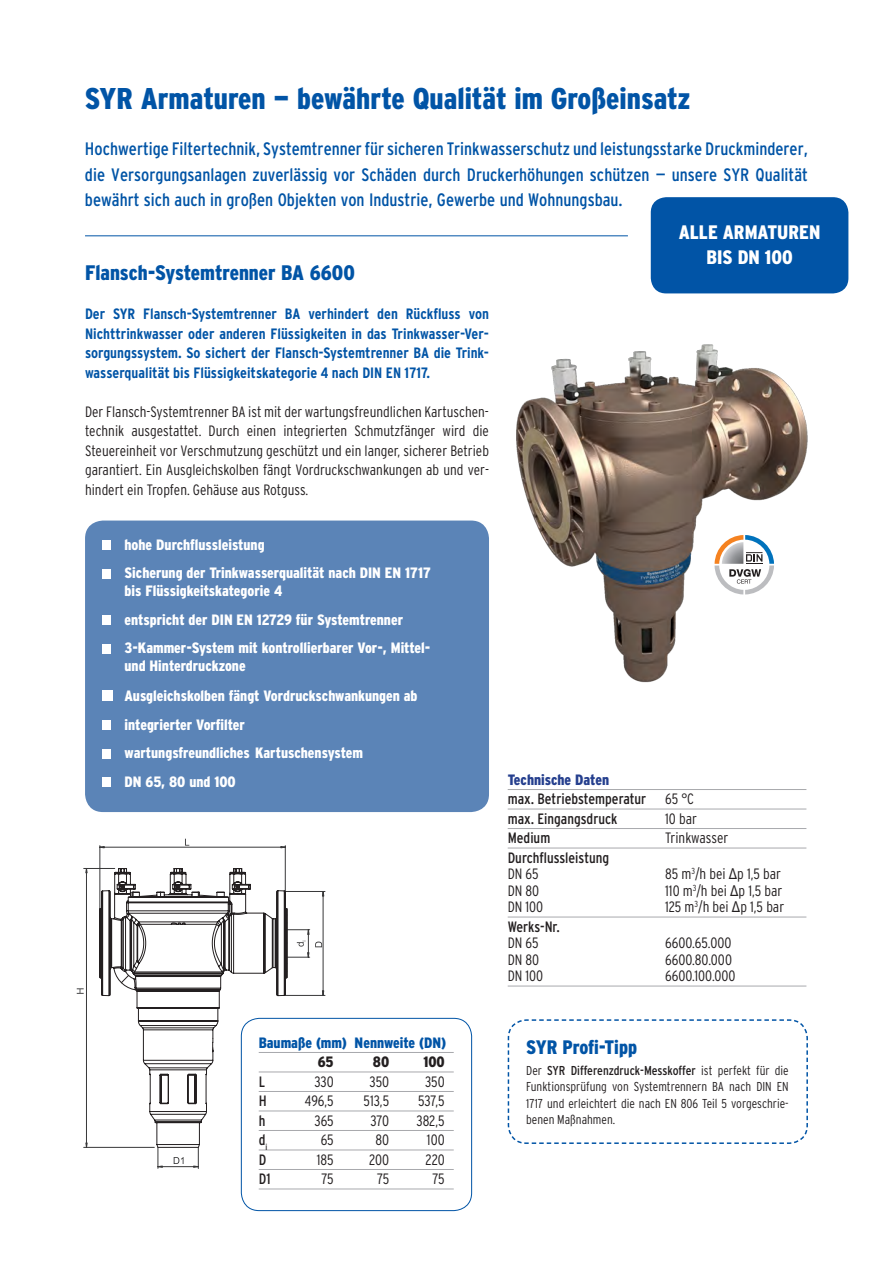
<style>
.page{position:relative;width:893px;height:1263px;background:#fff}
.page>*{position:absolute;margin:0;border:0;box-sizing:border-box;transform-origin:0 0}
.t1{font:900 condensed 30px "Interstate";color:#0154a6}
.t2{font:900 condensed 21px "Interstate";color:#0154a6}
.t3{font:900 condensed 19.5px "Interstate";color:#fff}
.t4{font:900 condensed 19.5px "Interstate";letter-spacing:-.005em;color:#0154a6}
.t5{font:condensed 18px/25.5px "Interstate";color:#0154a6;text-align:justify}
.Tabellenlinie_SYR{font:300 condensed 15px/19.5px "Interstate";color:#231f20;text-align:justify}
.t6{font:900 condensed 15px/18px "Interstate";color:#fff}
.t7{font:700 condensed 15px/19.5px "Interstate";color:#0154a6;text-align:justify}
.Tabellenlinie_SYR-2{font:condensed 15px/16.5px "Interstate";color:#231f20}
.t8{font:900 condensed 15px "Interstate";color:#0154a6}
.t9{font:900 condensed 15px "Interstate";color:#253f8e}
.t10{font:900 condensed 15px "Interstate";color:#231f20}
.t11{font:300 condensed 12.9px/16.5px "Interstate";color:#231f20;text-align:justify}
.s1{font-weight:300}
.s2{font-family:"Arial Narrow";font-weight:400;font-stretch:normal}
.s3{font-weight:400}
</style>
<div class="page">
<hr style="left:508px;top:789px;width:298px;height:1px;background:#a8a9ad">
<hr style="left:508px;top:809px;width:298px;height:1px;background:#a8a9ad">
<hr style="left:508px;top:828px;width:298px;height:1px;background:#a8a9ad">
<hr style="left:508px;top:848px;width:298px;height:1px;background:#a8a9ad">
<hr style="left:508px;top:917px;width:298px;height:1px;background:#a8a9ad">
<hr style="left:508px;top:986px;width:298px;height:1px;background:#a8a9ad">
<img style="left:516px;top:344px;width:292px;height:339px">
<div style="left:85px;top:520px;width:404px;height:292px;background:#5b84b7;border-radius:18px"></div>
<div style="left:102px;top:540px;width:9px;height:10px;background:#fff"></div>
<div style="left:102px;top:569px;width:9px;height:9px;background:#fff"></div>
<div style="left:102px;top:615px;width:9px;height:10px;background:#fff"></div>
<div style="left:102px;top:644px;width:9px;height:9px;background:#fff"></div>
<div style="left:102px;top:690px;width:11px;height:11px;background:#fff"></div>
<div style="left:102px;top:720px;width:9px;height:10px;background:#fff"></div>
<div style="left:102px;top:749px;width:9px;height:9px;background:#fff"></div>
<div style="left:102px;top:777px;width:9px;height:10px;background:#fff"></div>
<svg style="left:507px;top:1019px;width:301px;height:125px"></svg>
<svg style="left:714px;top:535px;width:60px;height:59px"></svg>
<hr style="left:259px;top:1052px;width:195px;height:1px;background:#a8a9ad">
<hr style="left:259px;top:1071px;width:195px;height:1px;background:#a8a9ad">
<hr style="left:259px;top:1091px;width:195px;height:1px;background:#a8a9ad">
<hr style="left:259px;top:1110px;width:195px;height:1px;background:#a8a9ad">
<hr style="left:259px;top:1130px;width:195px;height:1px;background:#a8a9ad">
<hr style="left:259px;top:1149px;width:195px;height:1px;background:#a8a9ad">
<hr style="left:259px;top:1169px;width:195px;height:1px;background:#a8a9ad">
<hr style="left:259px;top:1188px;width:195px;height:1px;background:#a8a9ad">
<div style="left:241px;top:1018px;width:231px;height:193px;border:1px solid #0154a6;border-radius:18px"></div>
<hr style="left:84px;top:868px;width:31px;height:1px;background:#383839">
<hr style="left:84px;top:1147px;width:70px;height:1px;background:#383839">
<hr style="left:86px;top:868px;width:1px;height:279px;background:#383839">
<hr style="left:284px;top:891px;width:41px;height:1px;background:#383839">
<hr style="left:284px;top:995px;width:41px;height:1px;background:#383839">
<hr style="left:100px;top:846px;width:1px;height:80px;background:#383839">
<hr style="left:285px;top:846px;width:1px;height:81px;background:#383839">
<hr style="left:100px;top:847px;width:185px;height:1px;background:#383839">
<svg style="left:185px;top:839px;width:4px;height:7px"></svg>
<svg style="left:77px;top:988px;width:7px;height:6px"></svg>
<svg style="left:85px;top:1142px;width:3px;height:6px"></svg>
<svg style="left:100px;top:868px;width:224px;height:300px"></svg>
<hr style="left:85px;top:235px;width:543px;height:1px;background:#0154a6">
<div style="left:649px;top:196px;width:201px;height:99px;background:#0154a6;border-radius:17px"></div>
<div style="left:648px;top:194px;width:203px;height:102px;border:3px solid #fff;border-radius:17px"></div>
<p class="t1" style="left:85px;top:82px;width:607px">SYR Armaturen — bewährte Qualität im Großeinsatz</p>
<p class="t5" style="left:85px;top:136px;width:724px">Hochwertige Filtertechnik, Systemtrenner für sicheren Trinkwasserschutz und leistungsstarke Druckminderer, die Versorgungsanlagen zuverlässig vor Schäden durch Druckerhöhungen schützen — unsere SYR Qualität bewährt sich auch in großen Objekten von Industrie, Gewerbe und Wohnungsbau.</p>
<p class="t2" style="left:85px;top:261px;width:271px">Flansch-Systemtrenner BA 6600</p>
<p class="t7" style="left:85px;top:304px;width:405px">Der SYR Flansch-Systemtrenner BA verhindert den Rückfluss von Nichttrinkwasser oder anderen Flüssigkeiten in das Trinkwasser-Ver&shy;sorgungssystem. So sichert der Flansch-Systemtrenner BA die Trink&shy;wasserqualität bis Flüssigkeitskategorie 4 nach DIN EN 1717.</p>
<p class="Tabellenlinie_SYR" style="left:85px;top:402px;width:405px">Der Flansch-Systemtrenner BA ist mit der wartungsfreundlichen Kartuschen&shy;technik ausgestattet. Durch einen integrierten Schmutzfänger wird die Steuereinheit vor Verschmutzung geschützt und ein langer, sicherer Betrieb garantiert. Ein Ausgleichskolben fängt Vordruckschwankungen ab und ver&shy;hindert ein Tropfen. Gehäuse aus Rotguss.</p>
<p class="t6" style="left:125px;top:535px;width:142px">hohe Durchflussleistung</p>
<p class="t6" style="left:125px;top:564px;width:308px">Sicherung der Trinkwasserqualität nach DIN EN 1717</p>
<p class="t6" style="left:125px;top:582px;width:159px">bis Flüssigkeitskategorie 4</p>
<p class="t6" style="left:125px;top:610px;width:280px">entspricht der DIN EN 12729 für Systemtrenner</p>
<p class="t6" style="left:125px;top:639px;width:307px">3-Kammer-System mit kontrollierbarer Vor-, Mittel&shy;und Hinterdruckzone</p>
<p class="t6" style="left:125px;top:687px;width:294px">Ausgleichskolben fängt Vordruckschwankungen ab</p>
<p class="t6" style="left:125px;top:715px;width:122px">integrierter Vorfilter</p>
<p class="t6" style="left:125px;top:744px;width:240px">wartungsfreundliches Kartuschensystem</p>
<p class="t6" style="left:125px;top:772px;width:113px">DN 65, 80 und 100</p>
<p class="t3" style="left:679px;top:221px;width:143px">ALLE ARMATUREN</p>
<p class="t3" style="left:706px;top:247px;width:88px">BIS DN 100</p>
<p class="t9" style="left:508px;top:771px;width:103px">Technische Daten</p>
<p class="Tabellenlinie_SYR-2" style="left:508px;top:791px;width:140px">max. Betriebstemperatur</p>
<p class="Tabellenlinie_SYR" style="left:665px;top:789px;width:30px">65 °C</p>
<p class="Tabellenlinie_SYR-2" style="left:508px;top:810px;width:111px">max. Eingangsdruck</p>
<p class="Tabellenlinie_SYR" style="left:665px;top:809px;width:33px">10 bar</p>
<p class="Tabellenlinie_SYR-2" style="left:508px;top:830px;width:44px">Medium</p>
<p class="Tabellenlinie_SYR" style="left:665px;top:828px;width:65px">Trinkwasser</p>
<p class="Tabellenlinie_SYR-2" style="left:508px;top:849px;width:103px">Durchflussleistung<br><span class="s1">DN 65</span></p>
<p class="Tabellenlinie_SYR" style="left:665px;top:864px;width:117px">85 m<sup>3</sup>/h bei <span class="s2">Δ</span>p 1,5 bar</p>
<p class="Tabellenlinie_SYR" style="left:508px;top:881px;width:33px">DN 80</p>
<p class="Tabellenlinie_SYR" style="left:665px;top:881px;width:119px">110 m<sup>3</sup>/h bei <span class="s2">Δ</span>p 1,5 bar</p>
<p class="Tabellenlinie_SYR" style="left:508px;top:897px;width:37px">DN 100</p>
<p class="Tabellenlinie_SYR" style="left:665px;top:897px;width:120px">125 m<sup>3</sup>/h bei <span class="s2">Δ</span>p 1,5 bar</p>
<p class="Tabellenlinie_SYR-2" style="left:508px;top:918px;width:54px">Werks-Nr.</p>
<p class="Tabellenlinie_SYR" style="left:508px;top:933px;width:32px">DN 65</p>
<p class="Tabellenlinie_SYR" style="left:665px;top:933px;width:68px">6600.65.000</p>
<p class="Tabellenlinie_SYR" style="left:508px;top:950px;width:33px">DN 80</p>
<p class="Tabellenlinie_SYR" style="left:665px;top:950px;width:68px">6600.80.000</p>
<p class="Tabellenlinie_SYR" style="left:508px;top:966px;width:37px">DN 100</p>
<p class="Tabellenlinie_SYR" style="left:665px;top:966px;width:72px">6600.100.000</p>
<p class="t8" style="left:259px;top:1034px;width:189px">Baumaße (mm) Nennweite (DN)</p>
<p class="t10" style="left:318px;top:1054px;width:17px">65</p>
<p class="t10" style="left:373px;top:1054px;width:18px">80</p>
<p class="t10" style="left:423px;top:1054px;width:23px">100</p>
<p class="Tabellenlinie_SYR-2" style="left:259px;top:1073px;width:8px">L</p>
<p class="Tabellenlinie_SYR" style="left:314px;top:1072px;width:21px">330</p>
<p class="Tabellenlinie_SYR" style="left:370px;top:1072px;width:21px">350</p>
<p class="Tabellenlinie_SYR" style="left:425px;top:1072px;width:21px">350</p>
<p class="Tabellenlinie_SYR-2" style="left:259px;top:1093px;width:9px">H</p>
<p class="Tabellenlinie_SYR" style="left:305px;top:1091px;width:30px">496,5</p>
<p class="Tabellenlinie_SYR" style="left:364px;top:1091px;width:27px">513,5</p>
<p class="Tabellenlinie_SYR" style="left:418px;top:1091px;width:28px">537,5</p>
<p class="Tabellenlinie_SYR-2" style="left:259px;top:1112px;width:8px">h</p>
<p class="Tabellenlinie_SYR" style="left:315px;top:1111px;width:21px">365</p>
<p class="Tabellenlinie_SYR" style="left:371px;top:1111px;width:20px">370</p>
<p class="Tabellenlinie_SYR" style="left:417px;top:1111px;width:30px">382,5</p>
<p class="Tabellenlinie_SYR-2" style="left:259px;top:1132px;width:10px">d<sub>i</sub></p>
<p class="Tabellenlinie_SYR" style="left:321px;top:1130px;width:15px">65</p>
<p class="Tabellenlinie_SYR" style="left:375px;top:1130px;width:15px">80</p>
<p class="Tabellenlinie_SYR" style="left:427px;top:1130px;width:19px">100</p>
<p class="Tabellenlinie_SYR-2" style="left:259px;top:1151px;width:9px">D</p>
<p class="Tabellenlinie_SYR" style="left:317px;top:1150px;width:18px">185</p>
<p class="Tabellenlinie_SYR" style="left:369px;top:1150px;width:22px">200</p>
<p class="Tabellenlinie_SYR" style="left:426px;top:1150px;width:21px">220</p>
<p class="Tabellenlinie_SYR-2" style="left:259px;top:1171px;width:13px">D1</p>
<p class="Tabellenlinie_SYR" style="left:321px;top:1169px;width:14px">75</p>
<p class="Tabellenlinie_SYR" style="left:377px;top:1169px;width:14px">75</p>
<p class="Tabellenlinie_SYR" style="left:432px;top:1169px;width:14px">75</p>
<p class="t4" style="left:526px;top:1036px;width:112px">SYR Profi-Tipp</p>
<p class="t11" style="left:526px;top:1062px;width:264px">Der <span class="s3">SYR Differenzdruck-Messkoffer</span> ist perfekt für die Funktionsprüfung von Systemtrennern BA nach DIN EN 1717 und erleichtert die nach EN 806 Teil 5 vorgeschrie&shy;benen Maßnahmen.</p>
</div>
